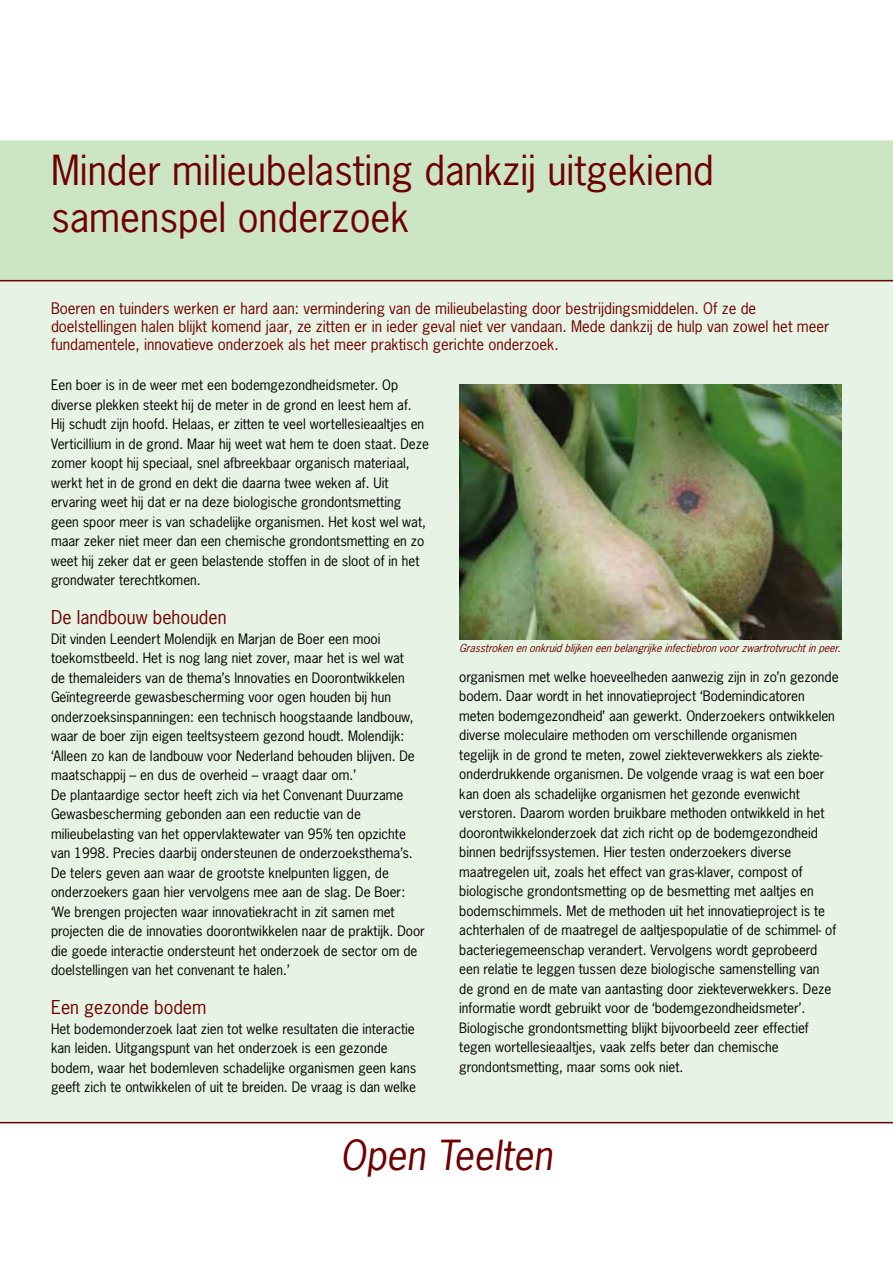
<style>
.page{position:relative;width:893px;height:1263px;background:#fff}
.page>*{position:absolute;margin:0;border:0;box-sizing:border-box;transform-origin:0 0}
.t1{font:39px/46.5px "News Gothic Std";color:#6f0000}
.t2{font:italic 39px "News Gothic Std";color:#6f0000}
.t3{font:18px "News Gothic Std";color:#6f0000}
.t4{font:15px/18px "News Gothic Std";color:#6f0000}
.t5{font:13.5px/19.5px "News Gothic Std";color:#000}
.t6{font:italic 10.5px "News Gothic Std";color:#6f0000}
</style>
<div class="page">
<div style="left:0;top:225px;width:893px;height:897px;background:#e7f3e4"></div>
<div style="left:0;top:140px;width:893px;height:140px;background:#cbe5c5"></div>
<hr style="left:0;top:1122px;width:893px;height:1px;background:#6f0000">
<hr style="left:0;top:280px;width:893px;height:1px;background:#6f0000">
<img style="left:459px;top:384px;width:383px;height:255px">
<h1 class="t1" style="left:51px;top:147px;width:664px">Minder milieubelasting dankzij uitgekiend samenspel onderzoek</h1>
<p class="t4" style="left:51px;top:299px;width:780px">Boeren en tuinders werken er hard aan: vermindering van de milieubelasting door bestrijdingsmiddelen. Of ze de doelstellingen halen blijkt komend jaar, ze zitten er in ieder geval niet ver vandaan. Mede dankzij de hulp van zowel het meer fundamentele, innovatieve onderzoek als het meer praktisch gerichte onderzoek.</p>
<p class="t5" style="left:51px;top:375px;width:379px">Een boer is in de weer met een bodemgezondheidsmeter. Op diverse plekken steekt hij de meter in de grond en leest hem af.<br>Hij schudt zijn hoofd. Helaas, er zitten te veel wortellesieaaltjes en Verticillium in de grond. Maar hij weet wat hem te doen staat. Deze zomer koopt hij speciaal, snel afbreekbaar organisch materiaal, werkt het in de grond en dekt die daarna twee weken af. Uit ervaring weet hij dat er na deze biologische grondontsmetting geen spoor meer is van schadelijke organismen. Het kost wel wat, maar zeker niet meer dan een chemische grondontsmetting en zo weet hij zeker dat er geen belastende stoffen in de sloot of in het grondwater terechtkomen.</p>
<h2 class="t3" style="left:51px;top:606px;width:177px">De landbouw behouden</h2>
<p class="t5" style="left:51px;top:629px;width:375px">Dit vinden Leendert Molendijk en Marjan de Boer een mooi toekomstbeeld. Het is nog lang niet zover, maar het is wel wat<br>de themaleiders van de thema’s Innovaties en Doorontwikkelen Geïntegreerde gewasbescherming voor ogen houden bij hun onderzoeksinspanningen: een technisch hoogstaande landbouw, waar de boer zijn eigen teeltsysteem gezond houdt. Molendijk: ‘Alleen zo kan de landbouw voor Nederland behouden blijven. De maatschappij – en dus de overheid – vraagt daar om.’<br>De plantaardige sector heeft zich via het Convenant Duurzame Gewasbescherming gebonden aan een reductie van de milieubelasting van het oppervlaktewater van 95% ten opzichte van 1998. Precies daarbij ondersteunen de onderzoeksthema’s.<br>De telers geven aan waar de grootste knelpunten liggen, de onderzoekers gaan hier vervolgens mee aan de slag. De Boer: ‘We brengen projecten waar innovatiekracht in zit samen met projecten die de innovaties doorontwikkelen naar de praktijk. Door die goede interactie ondersteunt het onderzoek de sector om de doelstellingen van het convenant te halen.’</p>
<h2 class="t3" style="left:51px;top:996px;width:157px">Een gezonde bodem</h2>
<p class="t5" style="left:51px;top:1019px;width:367px">Het bodemonderzoek laat zien tot welke resultaten die interactie kan leiden. Uitgangspunt van het onderzoek is een gezonde bodem, waar het bodemleven schadelijke organismen geen kans geeft zich te ontwikkelen of uit te breiden. De vraag is dan welke</p>
<p class="t6" style="left:459px;top:641px;width:386px">Grasstrokenenonkruidblijkeneenbelangrijkeinfectiebronvoorzwartrotvruchtinpeer.</p>
<p class="t5" style="left:459px;top:667px;width:381px">organismen met welke hoeveelheden aanwezig zijn in zo’n gezonde bodem. Daar wordt in het innovatieproject ‘Bodemindicatoren meten bodemgezondheid’ aan gewerkt. Onderzoekers ontwikkelen diverse moleculaire methoden om verschillende organismen tegelijk in de grond te meten, zowel ziekteverwekkers als ziekte&shy;onderdrukkende organismen. De volgende vraag is wat een boer kan doen als schadelijke organismen het gezonde evenwicht verstoren. Daarom worden bruikbare methoden ontwikkeld in het doorontwikkelonderzoek dat zich richt op de bodemgezondheid binnen bedrijfssystemen. Hier testen onderzoekers diverse maatregelen uit, zoals het effect van gras-klaver, compost of biologische grondontsmetting op de besmetting met aaltjes en bodemschimmels. Met de methoden uit het innovatieproject is te achterhalen of de maatregel de aaltjespopulatie of de schimmel- of bacteriegemeenschap verandert. Vervolgens wordt geprobeerd een relatie te leggen tussen deze biologische samenstelling van<br>de grond en de mate van aantasting door ziekteverwekkers. Deze informatie wordt gebruikt voor de ‘bodemgezondheidsmeter’.<br>Biologische grondontsmetting blijkt bijvoorbeeld zeer effectief tegen wortellesieaaltjes, vaak zelfs beter dan chemische grondontsmetting, maar soms ook niet.</p>
<h1 class="t2" style="left:340px;top:1130px;width:213px">Open Teelten</h1>
</div>
